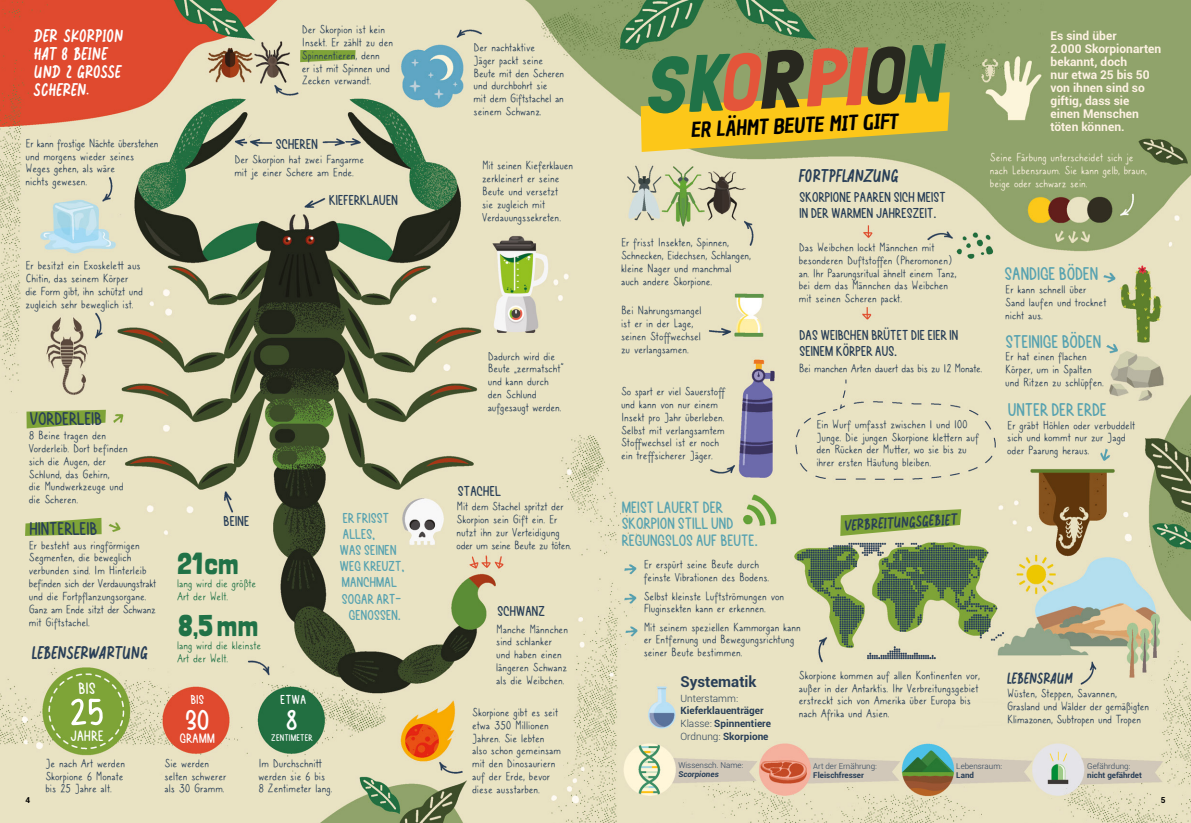
<style>
.page{position:relative;width:1191px;height:823px;background:#fff}
.page>*{position:absolute;margin:0;border:0;box-sizing:border-box;transform-origin:0 0}
.t1{font:italic 80.8px "Londrina Solid";color:#207247}
.t2{font:55px "Pumpkin Cheesecake";color:#fff}
.t3{font:42px "Pumpkin Cheesecake";color:#fff}
.t4{font:30px/62.4px "Londrina Solid";color:#207247}
.t5{font:26.9px "Pumpkin Cheesecake";letter-spacing:-.055em;color:#57a2b0}
.t6{font:26.9px "Pumpkin Cheesecake";letter-spacing:-.055em;color:#283e57}
.t7{font:24px "Pumpkin Cheesecake";letter-spacing:-.055em;color:#57a2b0}
.t8{font:24px "Pumpkin Cheesecake";color:#fff}
.t9{font:22px "Pumpkin Cheesecake";letter-spacing:-.04em;color:#fff}
.t10{font:21px/16px "Pumpkin Cheesecake";letter-spacing:-.055em;color:#283e57}
.t11{font:21px "Pumpkin Cheesecake";letter-spacing:-.055em;color:#57a2b0}
.t12{font:italic 20px "Chau Philomene One";color:#000}
.t13{font:20px "Pumpkin Cheesecake";letter-spacing:-.04em;color:#fff}
.t14{font:19px "Pumpkin Cheesecake";letter-spacing:-.04em;color:#fff}
.t15{font:15px/18px "Jungle Monkey Personal Use";letter-spacing:.03em;color:#fff}
.t16{font:15px "Jungle Monkey Personal Use";letter-spacing:.03em;color:#283e57}
.t17{font:700 15px "Roboto";color:#283e57}
.t18{font:14px "Pumpkin Cheesecake";letter-spacing:-.04em;color:#fff}
.t19{font:13px "Jungle Monkey Personal Use";letter-spacing:.03em;color:#283e57}
.t20{font:12.8px/12.8px "Caroni";color:#283e57}
.t21{font:12.8px/12.8px "Caroni";color:#fef2e3}
.t22{font:12.8px/12.8px "Caroni";color:#207247}
.t23{font:12.8px "Caroni";letter-spacing:-.02em;color:#283e57}
.t24{font:700 12px/13px "Roboto";color:#fef2e3}
.t25{font:700 10px/12.7px "Roboto";color:#283e57}
.t26{font:300 10px "Roboto";color:#283e57}
.t27{font:700 8.2px "Roboto";color:#000}
.t28{font:300 8px "Roboto";color:#283e57}
.t29{font:700 8px "Roboto";color:#283e57}
.t30{font:italic 700 8px "Roboto";color:#283e57}
.s1{color:#e4553a}
.s2{color:#28281f}
.s3{font-weight:300}
</style>
<div class="page">
<img style="left:0;top:0;width:1191px;height:822px">
<svg style="left:640px;top:92px;width:309px;height:60px;background:#dbbc32"></svg>
<svg style="left:300px;top:50px;width:55px;height:12px"></svg>
<svg style="left:840px;top:509px;width:121px;height:26px;background:#9fb662"></svg>
<svg style="left:26px;top:409px;width:80px;height:19px;background:#96b157"></svg>
<svg style="left:25px;top:517px;width:77px;height:18px"></svg>
<p class="t20" style="left:302px;top:24px;width:93px">Der Skorpion ist kein<br>Insekt. Er zählt zu den<br>Spinnentieren, denn<br>er ist mit Spinnen und<br>Zecken verwandt.</p>
<p class="t15" style="left:34px;top:26px;width:90px">DER SKORPION<br>HAT 8 BEINE<br>UND 2 GROSSE<br>SCHEREN.</p>
<p class="t24" style="left:1050px;top:29px;width:112px">Es sind über<br>2.000 Skorpionarten bekannt, doch<br>nur etwa 25 bis 50 von ihnen sind so giftig, dass sie einen Menschen töten können.</p>
<p class="t20" style="left:473px;top:41px;width:92px">Der nachtaktive<br>Jäger packt seine<br>Beute mit den Scheren und durchbohrt sie<br>mit dem Giftstachel an seinem Schwanz.</p>
<h1 class="t1" style="left:639px;top:38px;width:301px;rotate:-2deg">SK<span class="s1">O</span><span class="s2">R</span><span class="s1">PI</span><span class="s2">O</span>N</h1>
<h3 class="t12" style="left:689px;top:117px;width:209px;rotate:-3deg">ER LÄHMT BEUTE MIT GIFT</h3>
<p class="t20" style="left:26px;top:137px;width:135px">Er kann frostige Nächte überstehen und morgens wieder seines<br>Weges gehen, als wäre<br>nichts gewesen.</p>
<h3 class="t10" style="left:275px;top:136px;width:45px">Scheren</h3>
<p class="t20" style="left:234px;top:153px;width:131px">Der Skorpion hat zwei Fangarme mit je einer Schere am Ende.</p>
<p class="t21" style="left:990px;top:151px;width:158px">Seine Färbung unterscheidet sich je nach Lebensraum. Sie kann gelb, braun, beige oder schwarz sein.</p>
<p class="t20" style="left:482px;top:160px;width:93px">Mit seinen Kieferklauen zerkleinert er seine<br>Beute und versetzt<br>sie zugleich mit<br>Verdauungssekreten.</p>
<p class="t16" style="left:799px;top:164px;width:101px">FORTPFLANZUNG</p>
<h3 class="t10" style="left:799px;top:189px;width:149px">Skorpione paaren sich meist in der warmen Jahreszeit.</h3>
<p class="t20" style="left:799px;top:241px;width:159px">Das Weibchen lockt Männchen mit besonderen Duftstoffen (Pheromonen) an. Ihr Paarungsritual ähnelt einem Tanz, bei dem das Männchen das Weibchen mit seinen Scheren packt.</p>
<h3 class="t10" style="left:328px;top:192px;width:72px">Kieferklauen</h3>
<p class="t20" style="left:621px;top:236px;width:131px">Er frisst Insekten, Spinnen,<br>Schnecken, Eidechsen, Schlangen, kleine Nager und manchmal auch andere Skorpione.</p>
<p class="t20" style="left:621px;top:304px;width:82px">Bei Nahrungsmangel ist er in der Lage, seinen Stoffwechsel zu verlangsamen.</p>
<p class="t20" style="left:621px;top:385px;width:106px">So spart er viel Sauerstoff und kann von nur einem<br>Insekt pro Jahr überleben.<br>Selbst mit verlangsamtem<br>Stoffwechsel ist er noch ein treffsicherer Jäger.</p>
<p class="t20" style="left:26px;top:259px;width:119px">Er besitzt ein Exoskelett aus<br>Chitin, das seinem Körper die Form gibt, ihn schützt und zugleich sehr beweglich ist.</p>
<h3 class="t5" style="left:1003px;top:263px;width:97px">Sandige Böden</h3>
<p class="t20" style="left:1005px;top:283px;width:103px">Er kann schnell über<br>Sand laufen und trocknet nicht aus.</p>
<p class="t20" style="left:1005px;top:350px;width:100px">Er hat einen flachen<br>Körper, um in Spalten und Ritzen zu schlüpfen.</p>
<p class="t20" style="left:1007px;top:419px;width:129px">Er gräbt Höhlen oder verbuddelt sich und kommt nur zur Jagd oder Paarung heraus.</p>
<h3 class="t10" style="left:799px;top:327px;width:162px">Das Weibchen brütet die Eier in seinem Körper aus.</h3>
<h3 class="t5" style="left:1004px;top:331px;width:99px">Steinige Böden</h3>
<p class="t20" style="left:488px;top:350px;width:77px">Dadurch wird die<br>Beute „zermatscht“ und kann durch den Schlund aufgesaugt werden.</p>
<p class="t23" style="left:799px;top:361px;width:185px">Bei manchen Arten dauert das bis zu 12 Monate.</p>
<h3 class="t5" style="left:1007px;top:399px;width:102px">Unter der Erde</h3>
<h3 class="t6" style="left:29px;top:407px;width:76px">Vorderleib</h3>
<p class="t20" style="left:816px;top:418px;width:164px">Ein Wurf umfasst zwischen 1 und 100<br>Junge. Die jungen Skorpione klettern auf den Rücken der Mutter, wo sie bis zu ihrer ersten Häutung bleiben.</p>
<p class="t20" style="left:29px;top:429px;width:101px">8 Beine tragen den<br>Vorderleib. Dort befinden sich die Augen, der<br>Schlund, das Gehirn,<br>die Mundwerkzeuge und die Scheren.</p>
<p class="t20" style="left:29px;top:538px;width:129px">Er besteht aus ringförmigen<br>Segmenten, die beweglich verbunden sind. Im Hinterleib befinden sich der Verdauungstrakt und die Fortpflanzungsorgane.<br>Ganz am Ende sitzt der Schwanz mit Giftstachel.</p>
<h3 class="t10" style="left:457px;top:483px;width:46px">Stachel</h3>
<h3 class="t7" style="left:621px;top:498px;width:104px">Meist lauert der</h3>
<h3 class="t7" style="left:621px;top:514px;width:114px">Skorpion STILL UND</h3>
<h3 class="t7" style="left:621px;top:530px;width:139px">REGUNGSLOS auf Beute.</h3>
<p class="t20" style="left:643px;top:558px;width:127px">Er erspürt seine Beute durch feinste Vibrationen des Bodens.</p>
<p class="t20" style="left:643px;top:620px;width:159px">Mit seinem speziellen Kammorgan kann er Entfernung und Bewegungsrichtung seiner Beute bestimmen.</p>
<p class="t20" style="left:456px;top:500px;width:116px">Mit dem Stachel spritzt der<br>Skorpion sein Gift ein. Er nutzt ihn zur Verteidigung oder um seine Beute zu töten.</p>
<h3 class="t11" style="left:342px;top:510px;width:49px">Er Frisst</h3>
<h3 class="t11" style="left:342px;top:526px;width:35px">alles,</h3>
<h3 class="t11" style="left:339px;top:542px;width:59px">was seinen</h3>
<h3 class="t11" style="left:339px;top:558px;width:67px">Weg kreuzt,</h3>
<h3 class="t11" style="left:341px;top:574px;width:58px">Manchmal</h3>
<h3 class="t11" style="left:341px;top:590px;width:62px">sogar Art-</h3>
<h3 class="t11" style="left:348px;top:606px;width:54px">genossen.</h3>
<p class="t19" style="left:844px;top:515px;width:114px;rotate:-3deg">VERBREITUNGSGEBIET</p>
<h3 class="t10" style="left:223px;top:513px;width:28px">Beine</h3>
<h3 class="t6" style="left:29px;top:517px;width:71px">Hinterleib</h3>
<h3 class="t4" style="left:177px;top:531px;width:83px">21cm<br>8,5mm</h3>
<p class="t22" style="left:177px;top:577px;width:81px">lang wird die größte<br>Art der Welt.</p>
<p class="t20" style="left:643px;top:589px;width:142px">Selbst kleinste Luftströmungen von<br>Fluginsekten kann er erkennen.</p>
<h3 class="t10" style="left:496px;top:602px;width:51px">Schwanz</h3>
<p class="t20" style="left:496px;top:622px;width:73px">Manche Männchen sind schlanker und haben einen längeren Schwanz als die Weibchen.</p>
<p class="t22" style="left:177px;top:639px;width:86px">lang wird die kleinste<br>Art der Welt.</p>
<p class="t16" style="left:32px;top:641px;width:117px">LEBENSERWARTUNG</p>
<p class="t20" style="left:799px;top:668px;width:182px">Skorpione kommen auf allen Kontinenten vor, außer in der Antarktis. Ihr Verbreitungsgebiet erstreckt sich von Amerika über Europa bis nach Afrika und Asien.</p>
<p class="t19" style="left:1007px;top:668px;width:67px">LEBENSRAUM</p>
<p class="t17" style="left:680px;top:670px;width:78px">Systematik</p>
<p class="t26" style="left:680px;top:690px;width:59px">Unterstamm:</p>
<p class="t25" style="left:680px;top:703px;width:92px">Kieferklauenträger<br><span class="s3">Klasse:</span> Spinnentiere<br><span class="s3">Ordnung:</span> Skorpione</p>
<h3 class="t8" style="left:78px;top:678px;width:20px">Bis</h3>
<h2 class="t2" style="left:68px;top:690px;width:38px">25</h2>
<p class="t20" style="left:1007px;top:687px;width:143px">Wüsten, Steppen, Savannen,<br>Grasland und Wälder der gemäßigten<br>Klimazonen, Subtropen und Tropen</p>
<h3 class="t14" style="left:190px;top:691px;width:16px">Bis</h3>
<h3 class="t13" style="left:179px;top:730px;width:38px">Gramm</h3>
<h3 class="t14" style="left:280px;top:691px;width:28px">ETWA</h3>
<p class="t18" style="left:271px;top:732px;width:43px">Zentimeter</p>
<p class="t20" style="left:472px;top:705px;width:90px">Skorpione gibt es seit etwa 350 Millionen<br>Jahren. Sie lebten also schon gemeinsam mit den Dinosauriern auf der Erde, bevor diese ausstarben.</p>
<h3 class="t3" style="left:184px;top:702px;width:28px">30</h3>
<h3 class="t3" style="left:285px;top:702px;width:16px">8</h3>
<h3 class="t9" style="left:70px;top:726px;width:36px">Jahre</h3>
<p class="t20" style="left:258px;top:756px;width:76px">Im Durchschnitt werden sie 6 bis<br>8 Zentimeter lang.</p>
<p class="t20" style="left:45px;top:756px;width:81px">Je nach Art werden<br>Skorpione 6 Monate bis 25 Jahre alt.</p>
<p class="t20" style="left:164px;top:756px;width:63px">Sie werden selten schwerer als 30 Gramm.</p>
<p class="t28" style="left:678px;top:759px;width:66px">Wissensch. Name:</p>
<p class="t30" style="left:678px;top:767px;width:42px">Scorpiones</p>
<p class="t28" style="left:1087px;top:759px;width:45px">Gefährdung:</p>
<p class="t29" style="left:1087px;top:768px;width:56px">nicht gefährdet</p>
<p class="t28" style="left:813px;top:759px;width:65px">Art der Ernährung:</p>
<p class="t29" style="left:813px;top:768px;width:52px">Fleischfresser</p>
<p class="t28" style="left:956px;top:759px;width:47px">Lebensraum:</p>
<p class="t29" style="left:956px;top:768px;width:19px">Land</p>
<p class="t27" style="left:26px;top:794px;width:6px">4</p>
<p class="t27" style="left:1160px;top:794px;width:6px">5</p>
</div>
